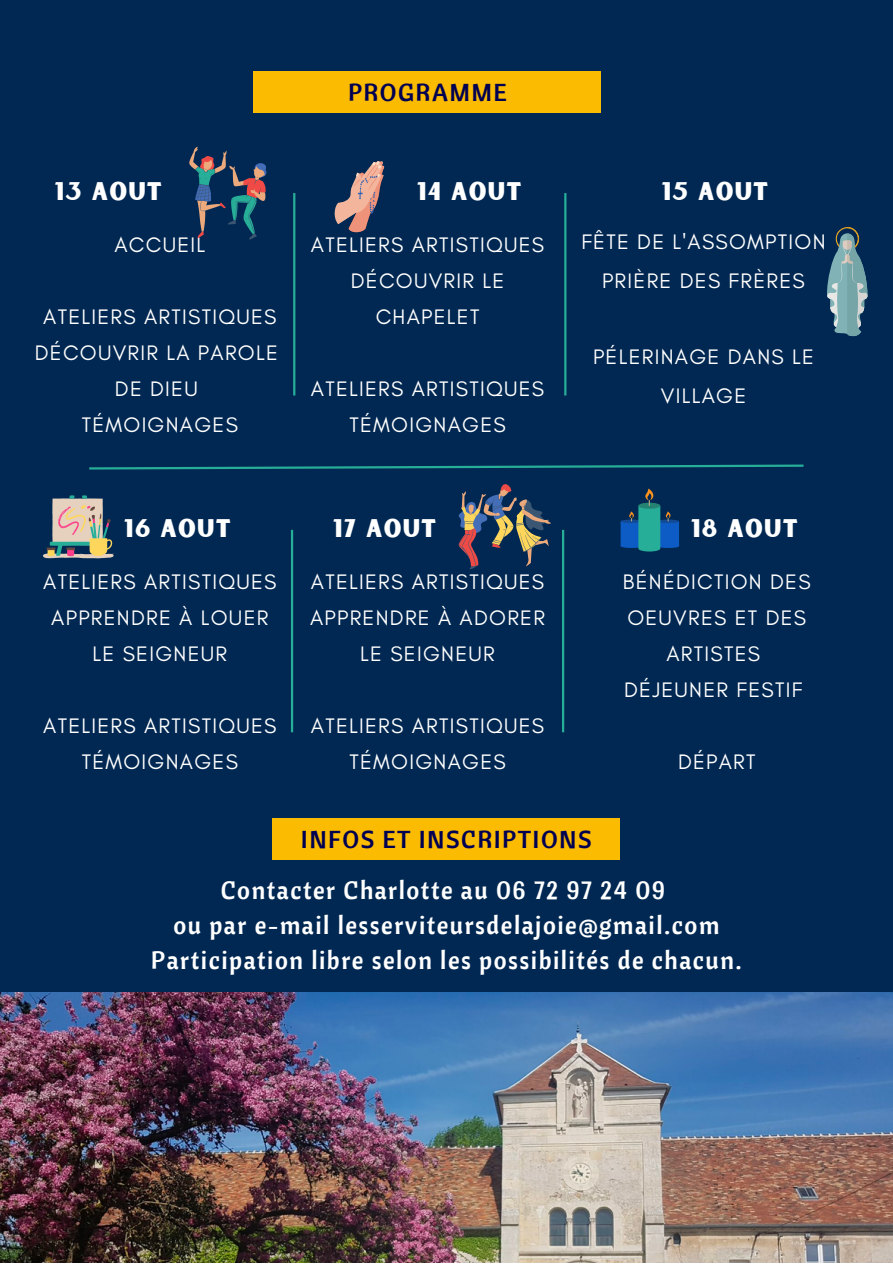
<style>
.page{position:relative;width:893px;height:1264px;background:#fff}
.page>*{position:absolute;margin:0;border:0;box-sizing:border-box;transform-origin:0 0}
.t1{font:24.9px/34.8px "Cantora One";letter-spacing:.06em;color:#fff;text-align:center}
.t2{font:24.3px "Sunborn Sans One";letter-spacing:.06em;color:#fff}
.t3{font:24.3px "Cantora One";letter-spacing:.06em;color:#000052}
.t4{font:21.3px/36px "Glacial Indifference";letter-spacing:.06em;color:#fff;text-align:center}
</style>
<div class="page">
<div style="left:0;top:0;width:892px;height:1262px;background:#002852"></div>
<div style="left:272px;top:817px;width:347px;height:42px;background:#fbbb01"></div>
<div style="left:253px;top:72px;width:347px;height:41px;background:#fbbb01"></div>
<hr style="left:293px;top:193px;width:2px;height:202px;background:#27ae98">
<svg style="left:89px;top:464px;width:715px;height:6px"></svg>
<hr style="left:564px;top:193px;width:2px;height:202px;background:#27ae98">
<hr style="left:562px;top:530px;width:2px;height:202px;background:#27ae98">
<hr style="left:291px;top:530px;width:2px;height:202px;background:#27ae98">
<svg style="left:189px;top:146px;width:77px;height:94px"></svg>
<svg style="left:334px;top:161px;width:50px;height:72px"></svg>
<svg style="left:827px;top:227px;width:40px;height:109px"></svg>
<svg style="left:43px;top:495px;width:71px;height:63px"></svg>
<svg style="left:458px;top:484px;width:93px;height:85px"></svg>
<svg style="left:620px;top:488px;width:59px;height:63px"></svg>
<img style="left:0;top:992px;width:892px;height:270px">
<p class="t3" style="left:348px;top:77px;width:160px">PROGRAMME</p>
<p class="t2" style="left:55px;top:176px;width:109px">13 AOUT</p>
<p class="t2" style="left:417px;top:176px;width:106px">14 AOUT</p>
<p class="t2" style="left:661px;top:176px;width:108px">15 AOUT</p>
<p class="t4" style="left:114px;top:227px;width:92px">ACCUEIL</p>
<p class="t4" style="left:35px;top:299px;width:245px">ATELIERS ARTISTIQUES<br>DÉCOUVRIR LA PAROLE<br>DE DIEU<br>TÉMOIGNAGES</p>
<p class="t4" style="left:311px;top:227px;width:235px">ATELIERS ARTISTIQUES<br>DÉCOUVRIR LE<br>CHAPELET</p>
<p class="t4" style="left:311px;top:371px;width:235px">ATELIERS ARTISTIQUES<br>TÉMOIGNAGES</p>
<p class="t2" style="left:124px;top:512px;width:108px">16 AOUT</p>
<p class="t2" style="left:333px;top:512px;width:104px">17 AOUT</p>
<p class="t4" style="left:43px;top:563px;width:235px">ATELIERS ARTISTIQUES<br>APPRENDRE À LOUER<br>LE SEIGNEUR</p>
<p class="t4" style="left:310px;top:563px;width:236px">ATELIERS ARTISTIQUES<br>APPRENDRE À ADORER<br>LE SEIGNEUR</p>
<p class="t4" style="left:43px;top:707px;width:235px">ATELIERS ARTISTIQUES<br>TÉMOIGNAGES</p>
<p class="t4" style="left:311px;top:707px;width:235px">ATELIERS ARTISTIQUES<br>TÉMOIGNAGES</p>
<p class="t4" style="left:581px;top:221px;width:246px;line-height:39.3px">FÊTE DE L'ASSOMPTION<br>PRIÈRE DES FRÈRES</p>
<p class="t4" style="left:593px;top:338px;width:222px;line-height:38.2px">PÉLERINAGE DANS LE<br>VILLAGE</p>
<p class="t2" style="left:691px;top:512px;width:108px">18 AOUT</p>
<p class="t4" style="left:623px;top:563px;width:189px">BÉNÉDICTION DES<br>OEUVRES ET DES<br>ARTISTES<br>DÉJEUNER FESTIF</p>
<p class="t4" style="left:678px;top:743px;width:79px">DÉPART</p>
<p class="t3" style="left:301px;top:823px;width:292px">INFOS ET INSCRIPTIONS</p>
<p class="t1" style="left:151px;top:872px;width:592px">Contacter Charlotte au 06 72 97 24 09<br>ou par e-mail lesserviteursdelajoie@gmail.com<br>Participation libre selon les possibilités de chacun.</p>
</div>
